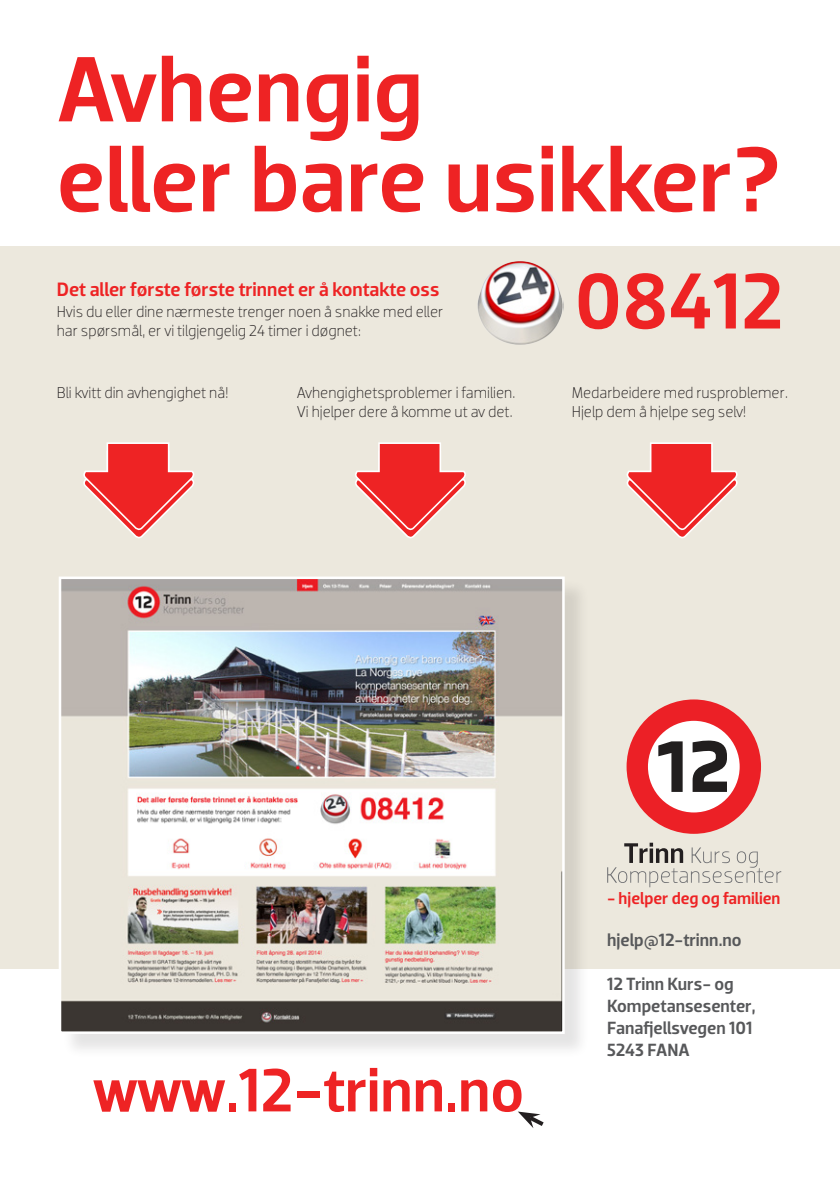
<style>
.page{position:relative;width:840px;height:1191px;background:#fff}
.page>*{position:absolute;margin:0;border:0;box-sizing:border-box;transform-origin:0 0}
.t1{font:500 93.8px "Dobra";letter-spacing:-.005em;color:#ee2324}
.t2{font:500 80.2px "Dobra";color:#ee2324}
.t3{font:500 62px "Dobra";letter-spacing:-.005em;color:#ee2324}
.t4{font:500 19.8px "Dobra";letter-spacing:-.005em;color:#ee2324}
.t5{font:500 18px "Dobra";color:#57585a}
.t6{font:500 17.2px "Dobra";color:#ee2324}
.t7{font:300 16px/19.2px "Dobra";color:#231f20}
</style>
<div class="page">
<div style="left:0;top:247px;width:839px;height:722px;background:#ece8dd"></div>
<svg style="left:518px;top:1111px;width:26px;height:17px"></svg>
<div style="left:62px;top:579px;width:527px;height:479px;background:#231f20;opacity:.12"></div>
<img style="left:63px;top:580px;width:497px;height:450px">
<div style="left:59px;top:576px;width:505px;height:458px;border:3px solid #fff"></div>
<svg style="left:607px;top:842px;width:173px;height:45px"></svg>
<div style="left:626px;top:699px;width:134px;height:135px;background:#ec2026;border-radius:50%"></div>
<div style="left:647px;top:721px;width:92px;height:91px;background:#fff;border-radius:50%"></div>
<svg style="left:658px;top:741px;width:24px;height:51px"></svg>
<svg style="left:692px;top:740px;width:34px;height:52px"></svg>
<svg style="left:83px;top:442px;width:112px;height:97px"></svg>
<svg style="left:355px;top:442px;width:111px;height:97px"></svg>
<svg style="left:626px;top:442px;width:112px;height:96px"></svg>
<img style="left:477px;top:261px;width:86px;height:84px">
<p class="t1" style="left:57px;top:35px;width:367px">Avhengig</p>
<p class="t1" style="left:57px;top:125px;width:725px">eller bare usikker?</p>
<p class="t4" style="left:57px;top:277px;width:384px">Det aller første første trinnet er å kontakte oss</p>
<p class="t7" style="left:57px;top:302px;width:388px">Hvis du eller dine nærmeste trenger noen å snakke med eller</p>
<p class="t7" style="left:57px;top:321px;width:305px">har spørsmål, er vi tilgjengelig 24 timer i døgnet:</p>
<p class="t2" style="left:574px;top:254px;width:210px">08412</p>
<p class="t7" style="left:57px;top:383px;width:173px">Bli kvitt din avhengighet nå!</p>
<p class="t7" style="left:297px;top:383px;width:220px">Avhengighetsproblemer i familien.<br>Vi hjelper dere å komme ut av det.</p>
<p class="t7" style="left:571px;top:383px;width:217px">Medarbeidere med rusproblemer.<br>Hjelp dem å hjelpe seg selv!</p>
<p class="t3" style="left:93px;top:1054px;width:432px">www.12-trinn.no</p>
<p class="t6" style="left:607px;top:888px;width:175px">- hjelper deg og familien</p>
<p class="t5" style="left:607px;top:929px;width:136px">hjelp@12-trinn.no</p>
<p class="t5" style="left:607px;top:973px;width:128px">12 Trinn Kurs- og</p>
<p class="t5" style="left:607px;top:995px;width:150px">Kompetansesenter,</p>
<p class="t5" style="left:607px;top:1017px;width:147px">Fanafjellsvegen 101</p>
<p class="t5" style="left:607px;top:1039px;width:84px">5243 FANA</p>
</div>
